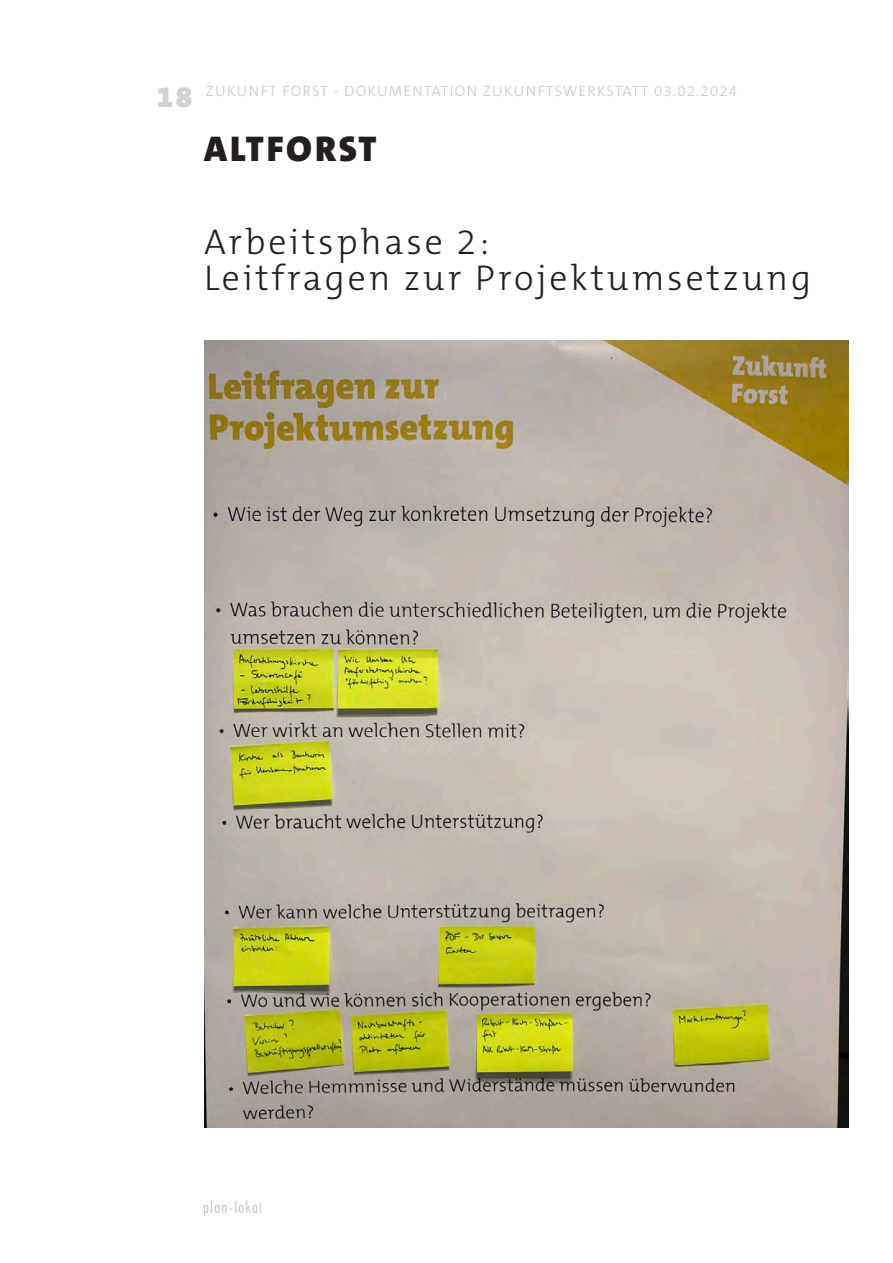
<style>
.page{position:relative;width:893px;height:1263px;background:#fff}
.page>*{position:absolute;margin:0;border:0;box-sizing:border-box;transform-origin:0 0}
.t1{font:300 36px "The Mix C5";letter-spacing:.08em;color:#231f20}
.t2{font:900 36px "The Mix C5";letter-spacing:.08em;color:#231f20}
.t3{font:900 30px "The Mix C5";color:#d3d2d2}
.t4{font:300 condensed 16.5px "Futura BT";letter-spacing:.08em;color:#bdbcbc}
.t5{font:300 15px "The Mix C5";letter-spacing:.08em;color:#c8c7c7}
.t6{font:300 condensed 13.5px "Futura BT";color:#bdbcbc}
</style>
<div class="page">
<img style="left:204px;top:340px;width:644px;height:788px">
<p class="t3" style="left:157px;top:85px;width:37px">18</p>
<p class="t5" style="left:206px;top:85px;width:533px">ZUKUNFT FORST - DOKUMENTATION ZUKUNFTSWERKSTATT 03.02.2024</p>
<p class="t2" style="left:204px;top:135px;width:174px">ALTFORST</p>
<p class="t1" style="left:204px;top:227px;width:287px">Arbeitsphase 2:</p>
<p class="t1" style="left:204px;top:263px;width:608px">Leitfragen zur Projektumsetzung</p>
<p class="t4" style="left:203px;top:1197px;width:56px">plan-loka</p>
<p class="t6" style="left:259px;top:1200px;width:4px">l</p>
</div>
